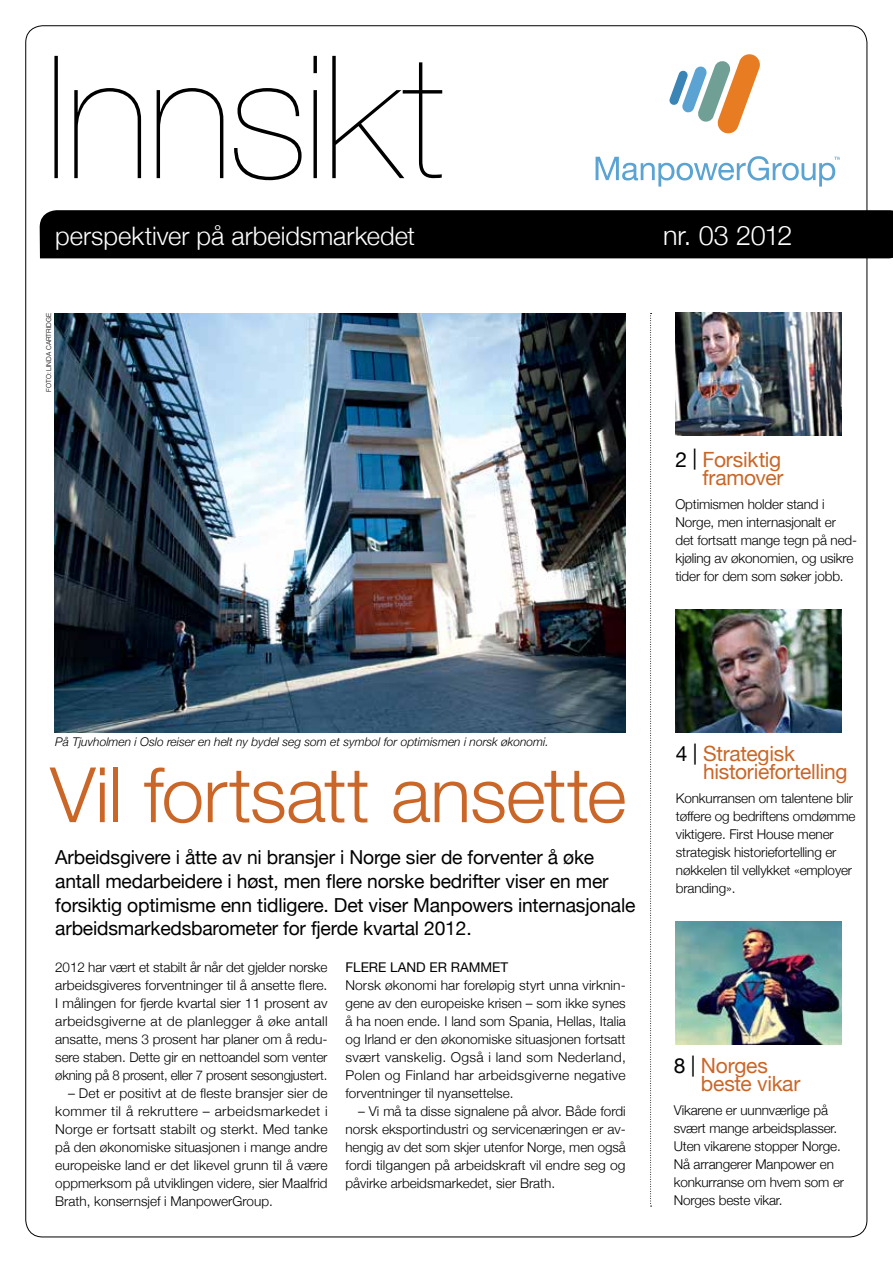
<style>
.page{position:relative;width:893px;height:1263px;background:#fff}
.page>*{position:absolute;margin:0;border:0;box-sizing:border-box;transform-origin:0 0}
.t1{font:300 76.5px "Helvetica Neue";letter-spacing:-.015em;color:#ca6627}
.t2{font:300 27px "Helvetica Neue";letter-spacing:-.02em;color:#fff}
.t3{font:300 25.5px "Helvetica Neue";color:#fff}
.t4{font:21px/18px "Helvetica Neue";letter-spacing:-.01em;color:#ca6627}
.t5{font:19.35px/23.7px "Helvetica Neue";letter-spacing:-.01em;color:#000}
.t6{font:300 13.5px/18px "Helvetica Neue";letter-spacing:-.01em;color:#000;text-align:justify}
.t7{font:13.5px "Helvetica Neue";color:#000}
.t8{font:italic 300 12px "Helvetica Neue";color:#000}
.t9{font:300 6.75px "Helvetica Neue";color:#000}
.s1{color:#000}
</style>
<div class="page">
<div style="left:40px;top:210px;width:853px;height:48px;background:#000"></div>
<svg style="left:669px;top:54px;width:91px;height:80px"></svg>
<svg style="left:596px;top:156px;width:243px;height:31px"></svg>
<svg style="left:650px;top:313px;width:2px;height:894px"></svg>
<img style="left:54px;top:313px;width:572px;height:420px">
<img style="left:676px;top:313px;width:166px;height:123px">
<img style="left:675px;top:609px;width:166px;height:124px">
<img style="left:675px;top:921px;width:166px;height:123px">
<svg style="left:54px;top:56px;width:388px;height:124px"></svg>
<h3 class="t3" style="left:55px;top:215px;width:361px">perspektiver på arbeidsmarkedet</h3>
<h2 class="t2" style="left:663px;top:213px;width:131px">nr. 03 2012</h2>
<p class="t9" style="left:43px;top:392px;width:80px;rotate:-90deg">Foto : Linda Cartridge</p>
<h3 class="t4" style="left:675px;top:449px;width:110px;text-align:right"><span class="s1">2 |</span> Forsiktig framover</h3>
<p class="t6" style="left:675px;top:494px;width:183px;text-align:left">Optimismen holder stand i<br>Norge, men internasjonalt er det fortsatt mange tegn på ned&shy;kjøling av økonomien, og usikre tider for dem som søker jobb.</p>
<p class="t8" style="left:55px;top:732px;width:495px">På Tjuvholmen i Oslo reiser en helt ny bydel seg som et symbol for optimismen i norsk økonomi.</p>
<h1 class="t1" style="left:50px;top:733px;width:578px">Vil fortsatt ansette</h1>
<p class="t5" style="left:55px;top:844px;width:582px">Arbeidsgivere i åtte av ni bransjer i Norge sier de forventer å øke antall medarbeidere i høst, men flere norske bedrifter viser en mer forsiktig optimisme enn tidligere. Det viser Manpowers internasjonale arbeidsmarkedsbarometer for fjerde kvartal 2012.</p>
<p class="t6" style="left:55px;top:957px;width:274px">2012 har vært et stabilt år når det gjelder norske arbeidsgiveres forventninger til å ansette flere.<br>I målingen for fjerde kvartal sier 11 prosent av arbeidsgiverne at de planlegger å øke antall ansatte, mens 3 prosent har planer om å redu&shy;sere staben. Dette gir en nettoandel som venter økning på 8 prosent, eller 7 prosent sesongjustert.</p>
<p class="t6" style="left:55px;top:1083px;width:274px;text-indent:13px">– Det er positivt at de fleste bransjer sier de kommer til å rekruttere – arbeidsmarkedet i Norge er fortsatt stabilt og sterkt. Med tanke på den økonomiske situasjonen i mange andre europeiske land er det likevel grunn til å være oppmerksom på utviklingen videre, sier Maalfrid Brath, konsernsjef i ManpowerGroup.</p>
<p class="t7" style="left:345px;top:959px;width:164px">FLERE LAND ER RAMMET</p>
<p class="t6" style="left:345px;top:975px;width:282px">Norsk økonomi har foreløpig styrt unna virknin&shy;gene av den europeiske krisen – som ikke synes å ha noen ende. I land som Spania, Hellas, Italia og Irland er den økonomiske situasjonen fortsatt svært vanskelig. Også i land som Nederland, Polen og Finland har arbeidsgiverne negative forventninger til nyansettelse.</p>
<p class="t6" style="left:345px;top:1101px;width:282px;text-indent:13px">– Vi må ta disse signalene på alvor. Både fordi norsk eksportindustri og servicenæringen er av&shy;hengig av det som skjer utenfor Norge, men også fordi tilgangen på arbeidskraft vil endre seg og påvirke arbeidsmarkedet, sier Brath.</p>
<h3 class="t4" style="left:703px;top:743px;width:146px;text-indent:-27px"><span class="s1">4 |</span> Strategisk historiefortelling</h3>
<p class="t6" style="left:676px;top:789px;width:181px;text-align:left">Konkurransen om talentene blir tøffere og bedriftens omdømme viktigere. First House mener strategisk historiefortelling er nøkkelen til vellykket «employer branding».</p>
<h3 class="t4" style="left:701px;top:1055px;width:101px;text-indent:-27px"><span class="s1">8 |</span> Norges beste vikar</h3>
<p class="t6" style="left:674px;top:1100px;width:172px;text-align:left">Vikarene er uunnværlige på svært mange arbeidsplasser.<br>Uten vikarene stopper Norge.<br>Nå arrangerer Manpower en konkurranse om hvem som er<br>Norges beste vikar.</p>
</div>
